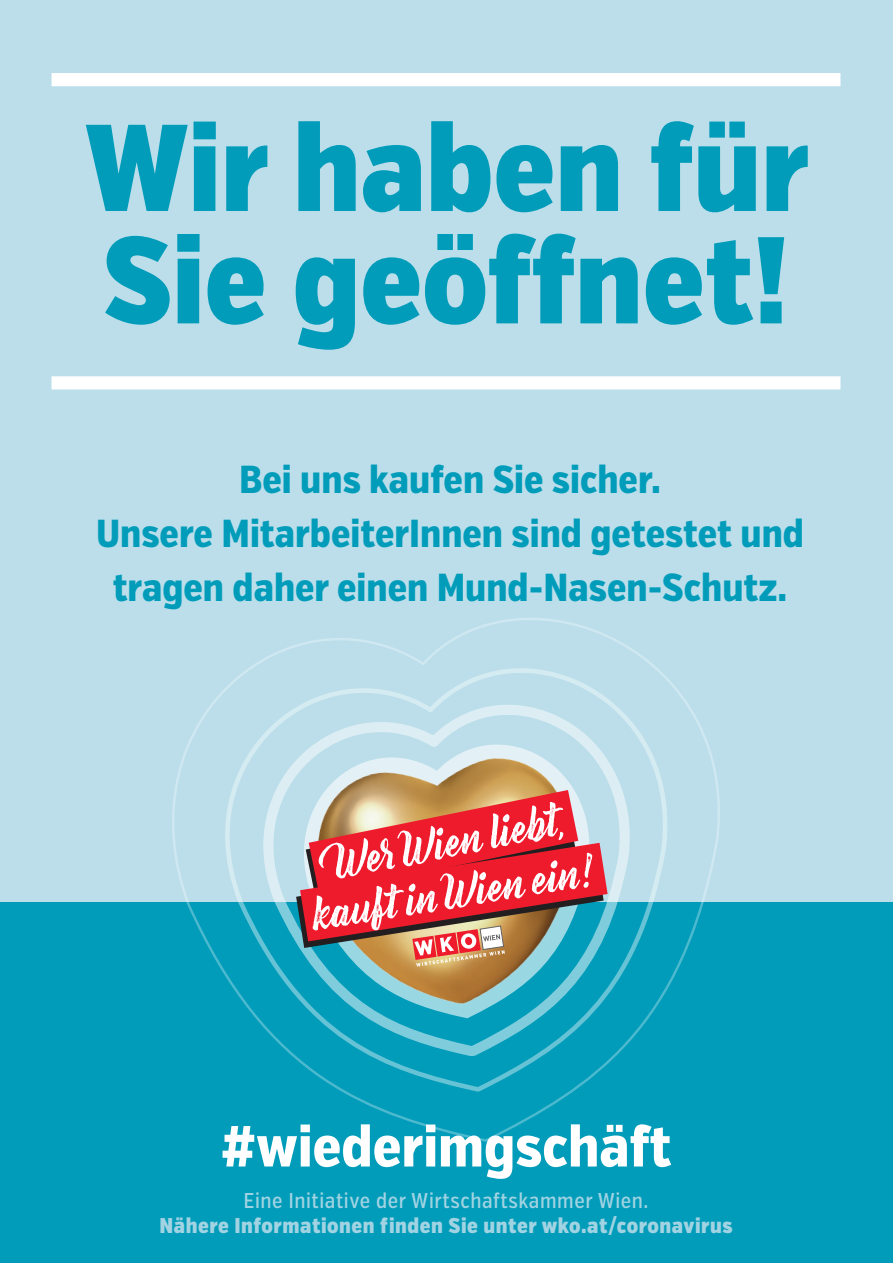
<style>
.page{position:relative;width:893px;height:1263px;background:#fff}
.page>*{position:absolute;margin:0;border:0;box-sizing:border-box;transform-origin:0 0}
.t1{font:900 123.15px/112.4px "Verb Ex Cond";color:#009cba}
.t2{font:800 57.75px "Verb Ex Cond";color:#fff}
.t3{font:800 39px/54px "Verb Ex Cond";color:#009cba;text-align:center}
.t4{font:900 21.45px "Verb Ex Cond";letter-spacing:.025em;color:#a1d3e2}
.t5{font:500 21.45px "Verb Ex Cond";letter-spacing:.025em;color:#a1d3e2}
</style>
<div class="page">
<div style="left:0;top:0;width:893px;height:902px;background:#bbdeea"></div>
<div style="left:0;top:902px;width:893px;height:361px;background:#009cba"></div>
<svg style="left:172px;top:618px;width:548px;height:524px"></svg>
<svg style="left:221px;top:664px;width:453px;height:431px"></svg>
<svg style="left:259px;top:701px;width:375px;height:360px"></svg>
<img style="left:299px;top:734px;width:304px;height:304px">
<svg style="left:296px;top:790px;width:312px;height:177px;background:#c87270"></svg>
<div style="left:52px;top:376px;width:788px;height:13px;background:#fff"></div>
<div style="left:52px;top:73px;width:788px;height:13px;background:#fff"></div>
<h1 class="t1" style="left:85px;top:116px;width:726px">Wir haben für<br>Sie geöffnet!</h1>
<p class="t3" style="left:96px;top:454px;width:709px">Bei uns kaufen Sie sicher.<br>Unsere MitarbeiterInnen sind getestet und tragen daher einen Mund-Nasen-Schutz.</p>
<h2 class="t2" style="left:221px;top:1112px;width:452px">#wiederimgschäft</h2>
<p class="t5" style="left:243px;top:1187px;width:407px">Eine Initiative der Wirtschaftskammer Wien.</p>
<p class="t4" style="left:159px;top:1213px;width:575px">Nähere Informationen finden Sie unter wko.at/coronavirus</p>
</div>
